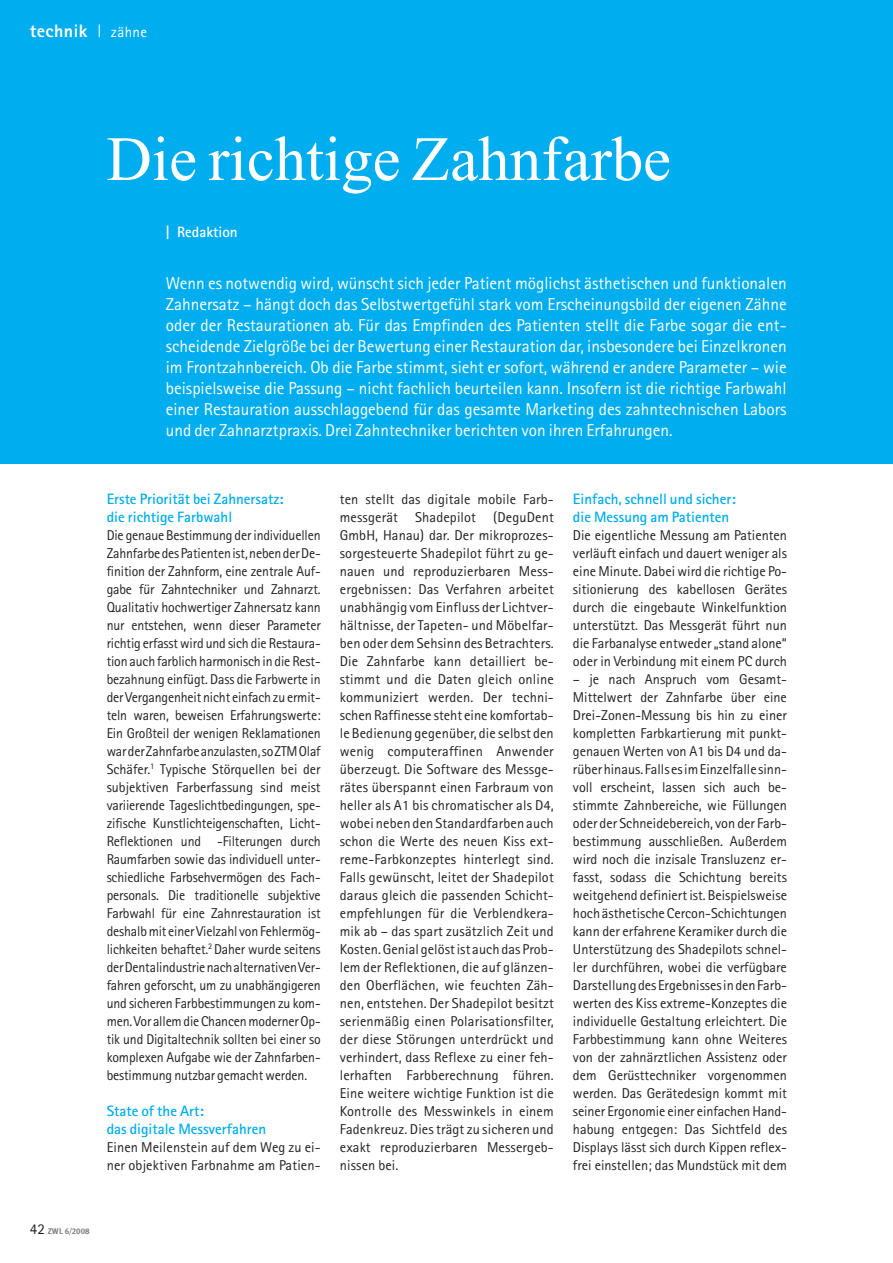
<style>
.page{position:relative;width:893px;height:1263px;background:#fff}
.page>*{position:absolute;margin:0;border:0;box-sizing:border-box;transform-origin:0 0}
.t1{font:63px "Times New Roman";color:#fff}
.t2{font:800 18px "Rotis Sans Serif";letter-spacing:.025em;color:#fff}
.t3{font:17.25px/21px "Rotis Sans Serif";color:#fff;text-align:justify}
.t4{font:700 15px/18px "Rotis Sans Serif";color:#00adef}
.t5{font:700 15px "Rotis Sans Serif";color:#fff}
.t6{font:15px "Rotis Sans Serif";letter-spacing:.025em;color:#fff}
.t7{font:14.25px/18px "Rotis Sans Serif";color:#231f20;text-align:justify}
.t8{font:8.25px "Meta Bold Caps";color:#808284}
.s1{font-family:"Rotis Sans Serif";font-size:15px;color:#231f20}
.s2{font-family:"Meta";font-weight:700}
</style>
<div class="page">
<div style="left:0;top:0;width:893px;height:463px;background:#00adef"></div>
<svg style="left:99px;top:24px;width:1px;height:13px"></svg>
<p class="t2" style="left:30px;top:25px;width:59px">technik</p>
<p class="t6" style="left:111px;top:27px;width:38px">zähne</p>
<h1 class="t1" style="left:106px;top:136px;width:566px">Die richtige Zahnfarbe</h1>
<p class="t5" style="left:166px;top:227px;width:73px">| Redaktion</p>
<p class="t3" style="left:166px;top:275px;width:622px">Wenn es notwendig wird, wünscht sich jeder Patient möglichst ästhetischen und funktionalen Zahnersatz – hängt doch das Selbstwertgefühl stark vom Erscheinungsbild der eigenen Zähne oder der Restaurationen ab. Für das Empfinden des Patienten stellt die Farbe sogar die ent&shy;scheidende Zielgröße bei der Bewertung einer Restauration dar, insbesondere bei Einzelkronen im Frontzahnbereich. Ob die Farbe stimmt, sieht er sofort, während er andere Parameter – wie beispielsweise die Passung – nicht fachlich beurteilen kann. Insofern ist die richtige Farbwahl einer Restauration ausschlaggebend für das gesamte Marketing des zahntechnischen Labors und der Zahnarztpraxis. Drei Zahntechniker berichten von ihren Erfahrungen.</p>
<p class="t4" style="left:107px;top:491px;width:179px">Erste Priorität bei Zahnersatz: die richtige Farbwahl</p>
<p class="t7" style="left:107px;top:528px;width:216px">Die genaue Bestimmung der individuellen Zahnfarbe des Patienten ist, neben der De&shy;finition der Zahnform, eine zentrale Auf&shy;gabe für Zahntechniker und Zahnarzt.<br>Qualitativ hochwertiger Zahnersatz kann nur entstehen, wenn dieser Parameter richtig erfasst wird und sich die Restaura&shy;tion auch farblich harmonisch in die Rest&shy;bezahnung einfügt. Dass die Farbwerte in der Vergangenheit nicht einfach zu ermit&shy;teln waren, beweisen Erfahrungswerte:<br>Ein Großteil der wenigen Reklamationen war der Zahnfarbe anzulasten, so ZTM Olaf Schäfer.<sup>1</sup> Typische Störquellen bei der subjektiven Farberfassung sind meist variierende Tageslichtbedingungen, spe&shy;zifische Kunstlichteigenschaften, Licht-Reflektionen und -Filterungen durch Raumfarben sowie das individuell unter&shy;schiedliche Farbsehvermögen des Fach&shy;personals. Die traditionelle subjektive Farbwahl für eine Zahnrestauration ist deshalb mit einer Vielzahl von Fehlermög&shy;lichkeiten behaftet.<sup>2</sup> Daher wurde seitens der Dentalindustrie nach alternativen Ver&shy;fahren geforscht, um zu unabhängigeren und sicheren Farbbestimmungen zu kom&shy;men. Vor allem die Chancen moderner Op&shy;tik und Digitaltechnik sollten bei einer so komplexen Aufgabe wie der Zahnfarben&shy;bestimmung nutzbar gemacht werden.</p>
<p class="t4" style="left:107px;top:1103px;width:161px">State of the Art:<br>das digitale Messverfahren</p>
<p class="t7" style="left:107px;top:1140px;width:216px">Einen Meilenstein auf dem Weg zu ei&shy;ner objektiven Farbnahme am Patien-</p>
<p class="t7" style="left:340px;top:492px;width:216px">ten stellt das digitale mobile Farb&shy;messgerät Shadepilot (DeguDent GmbH, Hanau) dar. Der mikroprozes&shy;sorgesteuerte Shadepilot führt zu ge&shy;nauen und reproduzierbaren Mess&shy;ergebnissen: Das Verfahren arbeitet unabhängig vom Einfluss der Lichtver&shy;hältnisse, der Tapeten- und Möbelfar&shy;ben oder dem Sehsinn des Betrachters.<br>Die Zahnfarbe kann detailliert be&shy;stimmt und die Daten gleich online kommuniziert werden. Der techni&shy;schen Raffinesse steht eine komfortab&shy;le Bedienung gegenüber, die selbst den wenig computeraffinen Anwender überzeugt. Die Software des Messge&shy;rätes überspannt einen Farbraum von heller als A1 bis chromatischer als D4, wobei neben den Standardfarben auch schon die Werte des neuen Kiss ext&shy;reme-Farbkonzeptes hinterlegt sind.<br>Falls gewünscht, leitet der Shadepilot daraus gleich die passenden Schicht&shy;empfehlungen für die Verblendkera&shy;mik ab – das spart zusätzlich Zeit und Kosten. Genial gelöst ist auch das Prob&shy;lem der Reflektionen, die auf glänzen&shy;den Oberflächen, wie feuchten Zäh&shy;nen, entstehen. Der Shadepilot besitzt serienmäßig einen Polarisationsfilter, der diese Störungen unterdrückt und verhindert, dass Reflexe zu einer feh&shy;lerhaften Farbberechnung führen.<br>Eine weitere wichtige Funktion ist die Kontrolle des Messwinkels in einem Fadenkreuz. Dies trägt zu sicheren und exakt reproduzierbaren Messergeb&shy;nissen bei.</p>
<p class="t4" style="left:573px;top:491px;width:164px">Einfach, schnell und sicher: die Messung am Patienten</p>
<p class="t7" style="left:573px;top:528px;width:216px">Die eigentliche Messung am Patienten verläuft einfach und dauert weniger als eine Minute. Dabei wird die richtige Po&shy;sitionierung des kabellosen Gerätes durch die eingebaute Winkelfunktion unterstützt. Das Messgerät führt nun die Farbanalyse entweder „stand alone“ oder in Verbindung mit einem PC durch</p>
<p class="t7" style="left:573px;top:672px;width:216px">– je nach Anspruch vom Gesamt-Mittelwert der Zahnfarbe über eine Drei-Zonen-Messung bis hin zu einer kompletten Farbkartierung mit punkt&shy;genauen Werten von A1 bis D4 und da&shy;rüber hinaus. Falls es im Einzelfalle sinn&shy;voll erscheint, lassen sich auch be&shy;stimmte Zahnbereiche, wie Füllungen oder der Schneidebereich, von der Farb&shy;bestimmung ausschließen. Außerdem wird noch die inzisale Transluzenz er&shy;fasst, sodass die Schichtung bereits weitgehend definiert ist. Beispielsweise hoch ästhetische Cercon-Schichtungen kann der erfahrene Keramiker durch die Unterstützung des Shadepilots schnel&shy;ler durchführen, wobei die verfügbare Darstellung des Ergebnisses in den Farb&shy;werten des Kiss extreme-Konzeptes die individuelle Gestaltung erleichtert. Die Farbbestimmung kann ohne Weiteres von der zahnärztlichen Assistenz oder dem Gerüsttechniker vorgenommen werden. Das Gerätedesign kommt mit seiner Ergonomie einer einfachen Hand&shy;habung entgegen: Das Sichtfeld des Displays lässt sich durch Kippen reflex&shy;frei einstellen; das Mundstück mit dem</p>
<p class="t8" style="left:30px;top:1226px;width:61px"><span class="s1">42</span> <span class="s2">ZWL</span> 6/2008</p>
</div>
